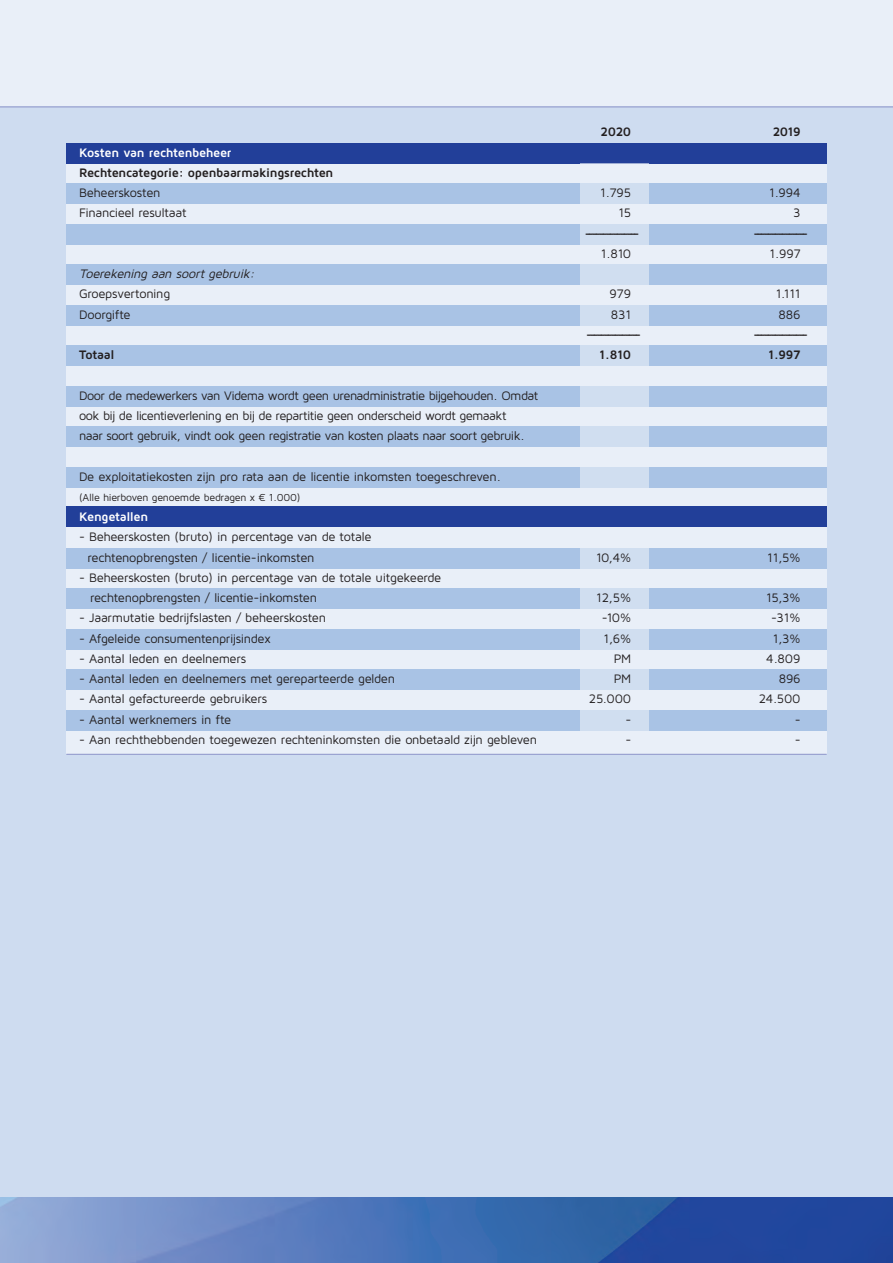
<style>
.page{position:relative;width:893px;height:1263px;background:#fff}
.page>*{position:absolute;margin:0;border:0;box-sizing:border-box;transform-origin:0 0}
.t1{font:12.75px/20.2px "Maven Pro";letter-spacing:-.025em;color:#231f20}
.t2{font:12.75px/20.2px "Maven Pro";letter-spacing:-.045em;color:#231f20}
.t3{font:700 12.75px "Maven Pro";letter-spacing:-.02em;color:#231f20}
.t4{font:700 12.75px "Maven Pro";letter-spacing:-.02em;color:#fff}
.t5{font:italic 12.75px "Maven Pro";color:#231f20}
.t6{font:10.5px "Maven Pro";letter-spacing:-.025em;color:#231f20}
</style>
<div class="page">
<div style="left:0;top:0;width:893px;height:198px;background:#e9eff8"></div>
<div style="left:0;top:107px;width:893px;height:1139px;background:#cedcf0"></div>
<img style="left:0;top:1198px;width:893px;height:65px">
<hr style="left:0;top:106px;width:893px;height:1px;background:#99a1d0">
<div style="left:66px;top:143px;width:761px;height:611px;background:#e9eff8"></div>
<div style="left:66px;top:184px;width:761px;height:20px;background:#a9c3e5"></div>
<div style="left:66px;top:224px;width:761px;height:20px;background:#a9c3e5"></div>
<div style="left:66px;top:265px;width:761px;height:20px;background:#a9c3e5"></div>
<div style="left:66px;top:305px;width:761px;height:20px;background:#a9c3e5"></div>
<div style="left:66px;top:346px;width:761px;height:20px;background:#a9c3e5"></div>
<div style="left:66px;top:386px;width:761px;height:20px;background:#a9c3e5"></div>
<div style="left:66px;top:427px;width:761px;height:20px;background:#a9c3e5"></div>
<div style="left:66px;top:467px;width:761px;height:20px;background:#a9c3e5"></div>
<div style="left:66px;top:548px;width:761px;height:20px;background:#a9c3e5"></div>
<div style="left:66px;top:589px;width:761px;height:20px;background:#a9c3e5"></div>
<div style="left:66px;top:629px;width:761px;height:20px;background:#a9c3e5"></div>
<div style="left:66px;top:670px;width:761px;height:20px;background:#a9c3e5"></div>
<div style="left:66px;top:710px;width:761px;height:20px;background:#a9c3e5"></div>
<div style="left:66px;top:143px;width:761px;height:21px;background:#223f99"></div>
<div style="left:580px;top:164px;width:68px;height:590px;background:linear-gradient(to right,#dce6f4,#dce6f4)"></div>
<hr style="left:66px;top:754px;width:761px;height:1px;background:#99a1d0">
<div style="left:66px;top:507px;width:761px;height:20px;background:#223f99"></div>
<p class="t3" style="left:601px;top:124px;width:32px">2020</p>
<p class="t3" style="left:773px;top:124px;width:30px">2019</p>
<p class="t4" style="left:79px;top:144px;width:154px">Kosten van rechtenbeheer</p>
<p class="t3" style="left:79px;top:164px;width:256px">Rechtencategorie: openbaarmakingsrechten</p>
<p class="t1" style="left:79px;top:182px;width:83px">Beheerskosten</p>
<p class="t1" style="left:600px;top:182px;width:32px">1.795</p>
<p class="t1" style="left:769px;top:182px;width:33px">1.994</p>
<p class="t1" style="left:79px;top:202px;width:109px">Financieel resultaat</p>
<p class="t1" style="left:618px;top:202px;width:14px">15</p>
<p class="t1" style="left:793px;top:202px;width:9px">3</p>
<p class="t3" style="left:585px;top:225px;width:56px">---------------</p>
<p class="t3" style="left:753px;top:225px;width:56px">---------------</p>
<p class="t1" style="left:601px;top:243px;width:32px">1.810</p>
<p class="t1" style="left:770px;top:243px;width:33px">1.997</p>
<p class="t5" style="left:79px;top:266px;width:180px">Toerekening aan soortgebruik:</p>
<p class="t1" style="left:79px;top:283px;width:93px">Groepsvertoning</p>
<p class="t1" style="left:610px;top:283px;width:23px">979</p>
<p class="t1" style="left:776px;top:283px;width:26px">1.111</p>
<p class="t1" style="left:79px;top:304px;width:53px">Doorgifte</p>
<p class="t1" style="left:611px;top:304px;width:22px">831</p>
<p class="t1" style="left:779px;top:304px;width:24px">886</p>
<p class="t3" style="left:586px;top:326px;width:56px">---------------</p>
<p class="t3" style="left:753px;top:326px;width:56px">---------------</p>
<p class="t3" style="left:79px;top:347px;width:37px">Totaal</p>
<p class="t3" style="left:599px;top:347px;width:34px">1.810</p>
<p class="t3" style="left:768px;top:347px;width:34px">1.997</p>
<p class="t2" style="left:79px;top:385px;width:461px">Door de medewerkers van Videma wordt geen urenadministratie bijgehouden. Omdat ook bij de licentieverlening en bij de repartitie geen onderscheid wordt gemaakt<br>naar soort gebruik, vindt ook geen registratie van kosten plaats naar soort gebruik.</p>
<p class="t1" style="left:79px;top:466px;width:423px">De exploitatiekosten zijn pro rata aan de licentie inkomsten toegeschreven.</p>
<p class="t6" style="left:79px;top:491px;width:223px">(Alle hierboven genoemde bedragen x € 1.000)</p>
<p class="t4" style="left:79px;top:509px;width:71px">Kengetallen</p>
<p class="t1" style="left:87px;top:526px;width:286px;text-indent:-8px">- Beheerskosten (bruto) in percentage van de totale rechtenopbrengsten / licentie-inkomsten</p>
<p class="t1" style="left:596px;top:547px;width:37px">10,4%</p>
<p class="t1" style="left:767px;top:547px;width:35px">11,5%</p>
<p class="t1" style="left:90px;top:567px;width:353px;text-indent:-11px">- Beheerskosten (bruto) in percentage van de totale uitgekeerde rechtenopbrengsten / licentie-inkomsten</p>
<p class="t1" style="left:596px;top:587px;width:37px">12,5%</p>
<p class="t1" style="left:766px;top:587px;width:36px">15,3%</p>
<p class="t1" style="left:79px;top:607px;width:248px">- Jaarmutatie bedrijfslasten / beheerskosten</p>
<p class="t1" style="left:602px;top:607px;width:31px">-10%</p>
<p class="t1" style="left:771px;top:607px;width:31px">-31%</p>
<p class="t1" style="left:79px;top:628px;width:193px">- Afgeleide consumentenprijsindex</p>
<p class="t1" style="left:603px;top:628px;width:29px">1,6%</p>
<p class="t1" style="left:773px;top:628px;width:29px">1,3%</p>
<p class="t1" style="left:79px;top:648px;width:169px">- Aantal leden en deelnemers</p>
<p class="t1" style="left:614px;top:648px;width:19px">PM</p>
<p class="t1" style="left:766px;top:648px;width:36px">4.809</p>
<p class="t1" style="left:79px;top:668px;width:318px">- Aantal leden en deelnemers met gereparteerde gelden</p>
<p class="t1" style="left:614px;top:668px;width:19px">PM</p>
<p class="t1" style="left:779px;top:668px;width:23px">896</p>
<p class="t1" style="left:79px;top:688px;width:190px">- Aantal gefactureerde gebruikers</p>
<p class="t1" style="left:589px;top:688px;width:44px">25.000</p>
<p class="t1" style="left:759px;top:688px;width:43px">24.500</p>
<p class="t1" style="left:79px;top:709px;width:154px">- Aantal werknemers in fte</p>
<p class="t1" style="left:625px;top:709px;width:7px">-</p>
<p class="t1" style="left:795px;top:709px;width:7px">-</p>
<p class="t1" style="left:79px;top:729px;width:460px">- Aan rechthebbenden toegewezen rechteninkomsten die onbetaald zijn gebleven</p>
<p class="t1" style="left:625px;top:729px;width:7px">-</p>
<p class="t1" style="left:795px;top:729px;width:7px">-</p>
</div>
